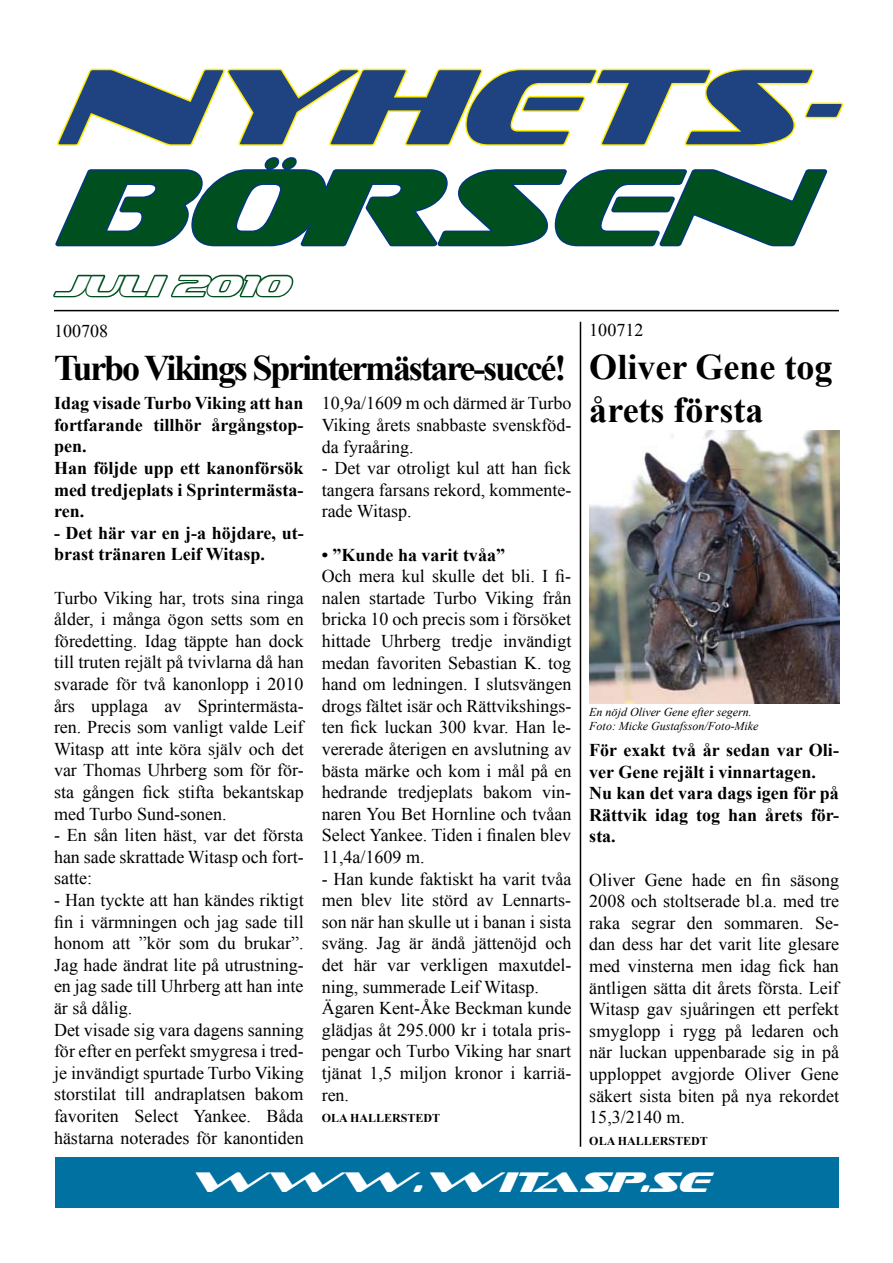
<style>
.page{position:relative;width:893px;height:1263px;background:#fff}
.page>*{position:absolute;margin:0;border:0;box-sizing:border-box;transform-origin:0 0}
.t1{font:italic 108px "Sofachrome";color:#1f4280}
.t2{font:italic 108px "Sofachrome";color:#00501f}
.t3{font:700 36px "Times New Roman";letter-spacing:-.06em;color:#000}
.t4{font:700 36px/43.2px "Times New Roman";color:#000}
.t5{font:italic 28.5px "Sofachrome";color:#fff}
.t6{font:18px/21.6px "Times New Roman";color:#000;text-align:justify}
.t7{font:700 18px/21.6px "Times New Roman";color:#000}
.t8{font:italic 12px/14.4px "Times New Roman";color:#000}
.t9{font:700 12px "Times New Roman";color:#000}
</style>
<div class="page">
<svg style="left:53px;top:68px;width:791px;height:242px"></svg>
<hr style="left:54px;top:310px;width:785px;height:1px;background:#000">
<div style="left:55px;top:1157px;width:783px;height:51px;background:#0071a1"></div>
<img style="left:589px;top:430px;width:251px;height:273px">
<hr style="left:580px;top:322px;width:1px;height:825px;background:#000">
<h1 class="t1" style="left:54px;top:54px;width:789px">NYHETS-</h1>
<h1 class="t2" style="left:54px;top:155px;width:744px">BÖRSEN</h1>
<h3 class="t5" style="left:54px;top:272px;width:234px">JULI 2010</h3>
<p class="t6" style="left:54px;top:320px;width:55px">100708</p>
<h2 class="t3" style="left:54px;top:343px;width:514px">Turbo Vikings Sprintermästare-succé!</h2>
<p class="t6" style="left:589px;top:319px;width:55px">100712</p>
<h2 class="t4" style="left:589px;top:344px;width:245px">Oliver Gene tog årets första</h2>
<p class="t7" style="left:54px;top:392px;width:251px">Idag visade Turbo Viking att han fortfarande tillhör årgångstop&shy;pen.<br>Han följde upp ett kanonförsök med tredjeplats i Sprintermästa&shy;ren.</p>
<p class="t7" style="left:54px;top:521px;width:251px">- Det här var en j-a höjdare, ut&shy;brast tränaren Leif Witasp.</p>
<p class="t6" style="left:54px;top:586px;width:251px">Turbo Viking har, trots sina ringa ålder, i många ögon setts som en föredetting. Idag täppte han dock till truten rejält på tvivlarna då han svarade för två kanonlopp i 2010 års upplaga av Sprintermästa&shy;ren. Precis som vanligt valde Leif Witasp att inte köra själv och det var Thomas Uhrberg som för för&shy;sta gången fick stifta bekantskap med Turbo Sund-sonen.</p>
<p class="t6" style="left:54px;top:824px;width:251px">- En sån liten häst, var det första han sade skrattade Witasp och fort&shy;satte:</p>
<p class="t6" style="left:54px;top:889px;width:251px;text-align:left">- Han tyckte att han kändes riktigt fin i värmningen och jag sade till honom att ”kör som du brukar”.<br>Jag hade ändrat lite på utrustning&shy;en jag sade till Uhrberg att han inte är så dålig.<br>Det visade sig vara dagens sanning för efter en perfekt smygresa i tred&shy;je invändigt spurtade Turbo Viking storstilat till andraplatsen bakom favoriten Select Yankee. Båda hästarna noterades för kanontiden</p>
<p class="t6" style="left:322px;top:392px;width:251px">10,9a/1609 m och därmed är Turbo Viking årets snabbaste svenskföd&shy;da fyraåring.</p>
<p class="t6" style="left:322px;top:457px;width:251px">- Det var otroligt kul att han fick tangera farsans rekord, kommente&shy;rade Witasp.</p>
<p class="t7" style="left:322px;top:543px;width:185px">• ”Kunde ha varit tvåa”</p>
<p class="t6" style="left:322px;top:565px;width:251px">Och mera kul skulle det bli. I fi&shy;nalen startade Turbo Viking från bricka 10 och precis som i försöket hittade Uhrberg tredje invändigt medan favoriten Sebastian K. tog hand om ledningen. I slutsvängen drogs fältet isär och Rättvikshings&shy;ten fick luckan 300 kvar. Han le&shy;vererade återigen en avslutning av bästa märke och kom i mål på en hedrande tredjeplats bakom vin&shy;naren You Bet Hornline och tvåan Select Yankee. Tiden i finalen blev 11,4a/1609 m.</p>
<p class="t6" style="left:322px;top:867px;width:251px;text-align:left">- Han kunde faktiskt ha varit tvåa men blev lite störd av Lennarts&shy;son när han skulle ut i banan i sista sväng. Jag är ändå jättenöjd och det här var verkligen maxutdel&shy;ning, summerade Leif Witasp.<br>Ägaren Kent-Åke Beckman kunde glädjas åt 295.000 kr i totala pris&shy;pengar och Turbo Viking har snart tjänat 1,5 miljon kronor i karriä&shy;ren.</p>
<p class="t9" style="left:322px;top:1110px;width:120px">OLA HALLERSTEDT</p>
<p class="t8" style="left:589px;top:704px;width:171px">En nöjd Oliver Gene efter segern.<br>Foto: Micke Gustafsson/Foto-Mike</p>
<p class="t7" style="left:589px;top:739px;width:251px">För exakt två år sedan var Oli&shy;ver Gene rejält i vinnartagen.<br>Nu kan det vara dags igen för på<br>Rättvik idag tog han årets för&shy;sta.</p>
<p class="t6" style="left:589px;top:868px;width:251px">Oliver Gene hade en fin säsong 2008 och stoltserade bl.a. med tre raka segrar den sommaren. Se&shy;dan dess har det varit lite glesare med vinsterna men idag fick han äntligen sätta dit årets första. Leif Witasp gav sjuåringen ett perfekt smyglopp i rygg på ledaren och när luckan uppenbarade sig in på upploppet avgjorde Oliver Gene säkert sista biten på nya rekordet 15,3/2140 m.</p>
<p class="t9" style="left:589px;top:1132px;width:120px">OLA HALLERSTEDT</p>
<h3 class="t5" style="left:186px;top:1168px;width:522px">WWW.WITASP.SE</h3>
</div>
